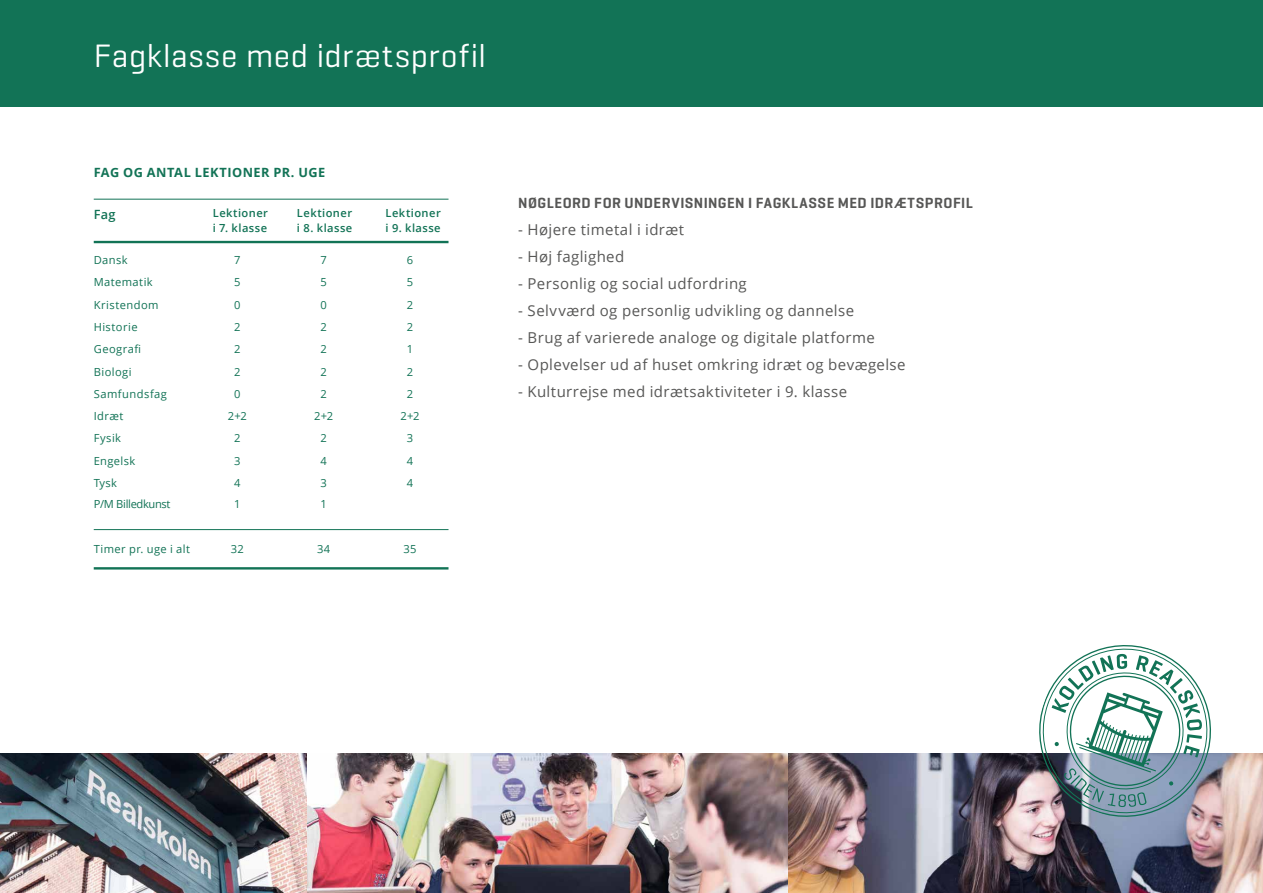
<style>
.page{position:relative;width:1263px;height:893px;background:#fff}
.page>*{position:absolute;margin:0;border:0;box-sizing:border-box;transform-origin:0 0}
.t1{font:33px "Geogrotesque";letter-spacing:.02em;color:#fff}
.t2{font:15px "Open Sans";letter-spacing:.025em;color:#575756}
.t3{font:600 15px "Geogrotesque";letter-spacing:.03em;color:#575756}
.t4{font:700 12.75px "Open Sans";letter-spacing:.035em;color:#127356}
.t5{font:600 12.75px "Open Sans";color:#127356}
.t6{font:11.1px/22.4px "Open Sans";letter-spacing:.04em;color:#127356;text-align:center}
.t7{font:600 11.1px/14.4px "Open Sans";letter-spacing:.04em;color:#127356}
.t8{font:11.1px "Open Sans";letter-spacing:-.03em;color:#127356}
</style>
<div class="page">
<div style="left:0;top:0;width:1263px;height:107px;background:#127356"></div>
<img style="left:306px;top:754px;width:957px;height:139px">
<svg style="left:1027px;top:645px;width:196px;height:182px"></svg>
<img style="left:0;top:754px;width:306px;height:139px">
<hr style="left:94px;top:241px;width:354px;height:2px;background:#127356">
<hr style="left:94px;top:529px;width:354px;height:1px;background:#127356">
<hr style="left:94px;top:567px;width:354px;height:3px;background:#127356">
<hr style="left:94px;top:199px;width:354px;height:1px;background:#127356">
<h1 class="t1" style="left:94px;top:35px;width:394px">Fagklasse med idrætsprofil</h1>
<p class="t4" style="left:94px;top:163px;width:233px">FAG OG ANTAL LEKTIONER PR. UGE</p>
<p class="t7" style="left:213px;top:206px;width:57px">Lektioner i 7. klasse</p>
<p class="t7" style="left:297px;top:206px;width:57px">Lektioner i 8. klasse</p>
<p class="t7" style="left:386px;top:206px;width:57px">Lektioner i 9. klasse</p>
<p class="t5" style="left:94px;top:205px;width:23px">Fag</p>
<p class="t6" style="left:94px;top:249px;width:75px;text-align:left">Dansk<br>Matematik<br>Kristendom<br>Historie<br>Geografi<br>Biologi<br>Samfundsfag<br>Idræt<br>Fysik<br>Engelsk<br>Tysk</p>
<p class="t6" style="left:401px;top:249px;width:21px">6<br>5<br>2<br>2<br>1<br>2<br>2<br>2+2<br>3<br>4<br>4</p>
<p class="t6" style="left:228px;top:249px;width:21px">7<br>5<br>0<br>2<br>2<br>2<br>0<br>2+2<br>2<br>3<br>4</p>
<p class="t6" style="left:314px;top:249px;width:21px">7<br>5<br>0<br>2<br>2<br>2<br>2<br>2+2<br>2<br>4<br>3</p>
<p class="t8" style="left:94px;top:496px;width:78px">P/M Billedkunst</p>
<p class="t6" style="left:234px;top:493px;width:8px">1</p>
<p class="t6" style="left:320px;top:493px;width:8px">1</p>
<p class="t6" style="left:94px;top:537px;width:98px">Timer pr. uge i alt</p>
<p class="t6" style="left:231px;top:537px;width:14px">32</p>
<p class="t6" style="left:317px;top:537px;width:15px">34</p>
<p class="t6" style="left:403px;top:537px;width:15px">35</p>
<p class="t3" style="left:518px;top:193px;width:456px">NØGLEORD FOR UNDERVISNINGEN I FAGKLASSE MED IDRÆTSPROFIL</p>
<p class="t2" style="left:518px;top:219px;width:167px">- Højere timetal i idræt</p>
<p class="t2" style="left:518px;top:246px;width:108px">- Høj faglighed</p>
<p class="t2" style="left:518px;top:273px;width:230px">- Personlig og social udfordring</p>
<p class="t2" style="left:518px;top:300px;width:337px">- Selvværd og personlig udvikling og dannelse</p>
<p class="t2" style="left:518px;top:327px;width:358px">- Brug af varierede analoge og digitale platforme</p>
<p class="t2" style="left:518px;top:354px;width:389px">- Oplevelser ud af huset omkring idræt og bevægelse</p>
<p class="t2" style="left:518px;top:381px;width:331px">- Kulturrejse med idrætsaktiviteter i 9. klasse</p>
</div>
